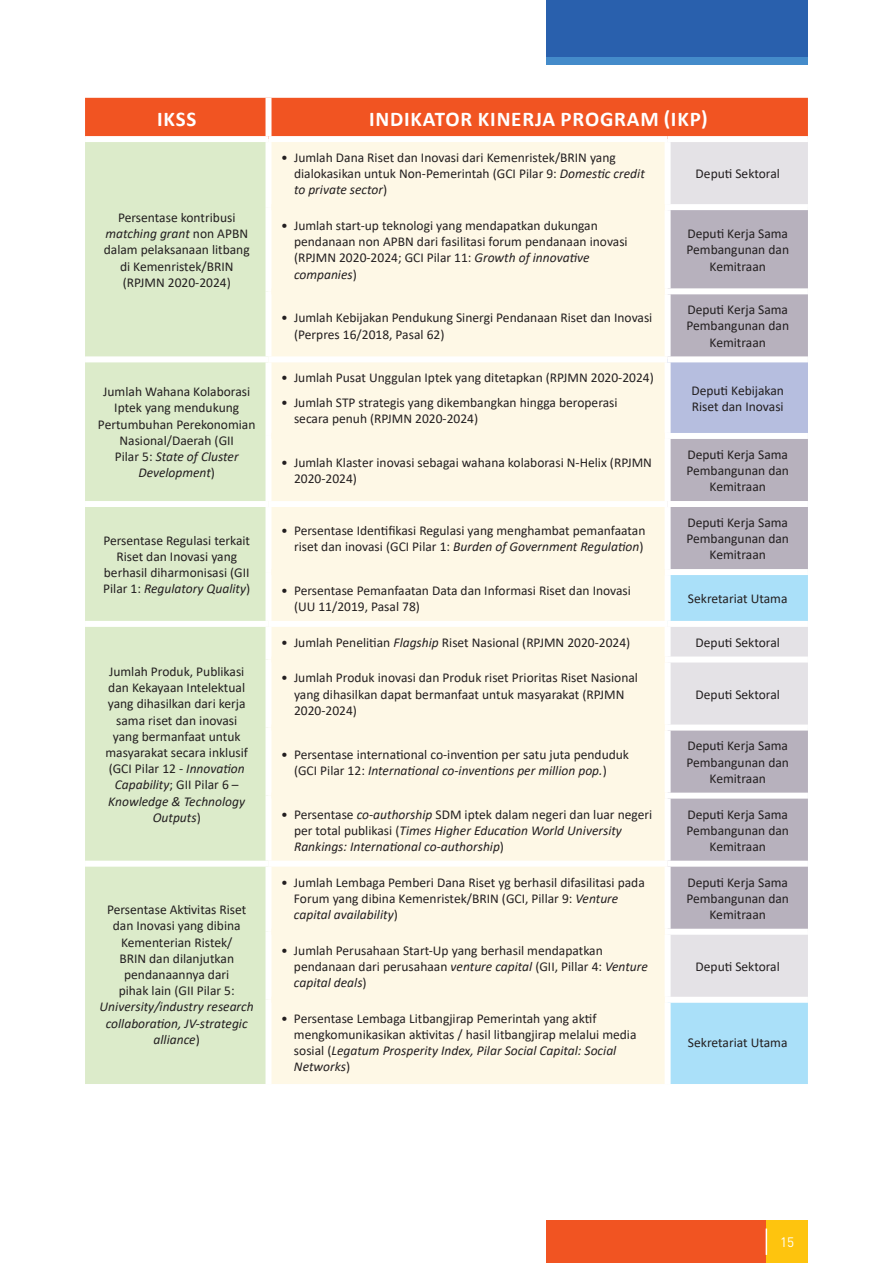
<style>
.page{position:relative;width:893px;height:1263px;background:#fff}
.page>*{position:absolute;margin:0;border:0;box-sizing:border-box;transform-origin:0 0}
.t1{font:700 21px "Calibri";letter-spacing:.04em;color:#fff}
.t2{font:13.5px/16.2px "Calibri";color:#231f20;text-align:center}
.t3{font:italic 13.5px/16.2px "Calibri";color:#231f20}
.t4{font:13.5px "DIN Pro";color:#fff}
.s1{font-style:italic}
.s2{font-style:normal}
</style>
<div class="page">
<div style="left:546px;top:0;width:262px;height:57px;background:#2960ad"></div>
<div style="left:546px;top:57px;width:262px;height:8px;background:#448bca"></div>
<div style="left:546px;top:1220px;width:220px;height:43px;background:#f15422"></div>
<div style="left:766px;top:1220px;width:42px;height:43px;background:#fec40e"></div>
<svg style="left:766px;top:1228px;width:1px;height:27px"></svg>
<div style="left:85px;top:98px;width:723px;height:38px;background:#f15422"></div>
<div style="left:85px;top:142px;width:181px;height:942px;background:#dcebca"></div>
<div style="left:272px;top:142px;width:393px;height:942px;background:#fef8e6"></div>
<div style="left:671px;top:142px;width:137px;height:62px;background:#e4e2e6"></div>
<div style="left:671px;top:210px;width:137px;height:359px;background:#b7b1bd"></div>
<div style="left:668px;top:359px;width:140px;height:77px;background:#b6bedf"></div>
<svg style="left:671px;top:575px;width:137px;height:509px;background:#c2cedb"></svg>
<div style="left:665px;top:288px;width:143px;height:6px;background:#fff"></div>
<div style="left:266px;top:98px;width:6px;height:38px;background:#fff"></div>
<div style="left:85px;top:356px;width:183px;height:6px;background:#fff"></div>
<div style="left:268px;top:356px;width:400px;height:6px;background:#fff"></div>
<div style="left:668px;top:356px;width:140px;height:6px;background:#fff"></div>
<div style="left:665px;top:362px;width:6px;height:71px;background:#fff"></div>
<div style="left:665px;top:433px;width:143px;height:6px;background:#fff"></div>
<div style="left:85px;top:501px;width:183px;height:6px;background:#fff"></div>
<div style="left:268px;top:501px;width:400px;height:6px;background:#fff"></div>
<div style="left:668px;top:501px;width:140px;height:6px;background:#fff"></div>
<div style="left:85px;top:621px;width:183px;height:6px;background:#fff"></div>
<div style="left:268px;top:621px;width:400px;height:6px;background:#fff"></div>
<div style="left:668px;top:621px;width:140px;height:6px;background:#fff"></div>
<div style="left:665px;top:656px;width:143px;height:6px;background:#fff"></div>
<div style="left:665px;top:724px;width:143px;height:6px;background:#fff"></div>
<div style="left:665px;top:793px;width:143px;height:6px;background:#fff"></div>
<div style="left:85px;top:861px;width:183px;height:6px;background:#fff"></div>
<div style="left:268px;top:861px;width:400px;height:6px;background:#fff"></div>
<div style="left:668px;top:861px;width:140px;height:6px;background:#fff"></div>
<div style="left:665px;top:929px;width:143px;height:6px;background:#fff"></div>
<div style="left:665px;top:997px;width:143px;height:6px;background:#fff"></div>
<div style="left:272px;top:204px;width:393px;height:6px;background:#fef8e6"></div>
<div style="left:272px;top:288px;width:393px;height:6px;background:#fef8e6"></div>
<div style="left:272px;top:433px;width:393px;height:6px;background:#fef8e6"></div>
<div style="left:272px;top:569px;width:393px;height:6px;background:#fef8e6"></div>
<div style="left:272px;top:656px;width:393px;height:6px;background:#fef8e6"></div>
<div style="left:272px;top:724px;width:393px;height:6px;background:#fef8e6"></div>
<div style="left:272px;top:793px;width:393px;height:6px;background:#fef8e6"></div>
<div style="left:272px;top:929px;width:393px;height:6px;background:#fef8e6"></div>
<div style="left:272px;top:997px;width:393px;height:6px;background:#fef8e6"></div>
<h1 class="t1" style="left:157px;top:104px;width:41px">IKSS</h1>
<h1 class="t1" style="left:369px;top:104px;width:340px">INDIKATOR KINERJA PROGRAM (IKP)</h1>
<p class="t2" style="left:104px;top:209px;width:147px">Persentase kontribusi <span class="s1">matching grant</span> non APBN dalam pelaksanaan litbang di Kemenristek/BRIN (RPJMN 2020-2024)</p>
<p class="t2" style="left:98px;top:383px;width:159px">Jumlah Wahana Kolaborasi<br>Iptek yang mendukung<br>Pertumbuhan Perekonomian<br>Nasional/Daerah (GII<br>Pilar 5: <span class="s1">State of Cluster<br>Development</span>)</p>
<p class="t2" style="left:294px;top:149px;width:352px;text-align:left;text-indent:-13px">• Jumlah Dana Riset dan Inovasi dari Kemenristek/BRIN yang dialokasikan untuk Non-Pemerintah (GCI Pilar 9: <span class="s1">Domestic credit to private sector</span>)</p>
<p class="t2" style="left:696px;top:165px;width:86px">Deputi Sektoral</p>
<p class="t2" style="left:294px;top:217px;width:335px;text-align:left;text-indent:-13px">• Jumlah start-up teknologi yang mendapatkan dukungan pendanaan non APBN dari fasilitasi forum pendanaan inovasi (RPJMN 2020-2024; GCI Pilar 11: <span class="s1">Growth of innovative companies</span>)</p>
<p class="t2" style="left:686px;top:225px;width:104px">Deputi Kerja Sama<br>Pembangunan dan<br>Kemitraan</p>
<p class="t2" style="left:294px;top:309px;width:360px;text-align:left;text-indent:-13px">• Jumlah Kebijakan Pendukung Sinergi Pendanaan Riset dan Inovasi (Perpres 16/2018, Pasal 62)</p>
<p class="t2" style="left:686px;top:301px;width:104px">Deputi Kerja Sama<br>Pembangunan dan<br>Kemitraan</p>
<p class="t2" style="left:281px;top:369px;width:374px">• Jumlah Pusat Unggulan Iptek yang ditetapkan (RPJMN 2020-2024)</p>
<p class="t2" style="left:294px;top:394px;width:325px;text-align:left;text-indent:-13px">• Jumlah STP strategis yang dikembangkan hingga beroperasi secara penuh (RPJMN 2020-2024)</p>
<p class="t2" style="left:691px;top:382px;width:94px;text-align:left">Deputi Kebijakan<br>Riset dan Inovasi</p>
<p class="t2" style="left:294px;top:454px;width:359px;text-align:left;text-indent:-13px">• Jumlah Klaster inovasi sebagai wahana kolaborasi N-Helix (RPJMN<br>2020-2024)</p>
<p class="t2" style="left:686px;top:446px;width:104px">Deputi Kerja Sama<br>Pembangunan dan<br>Kemitraan</p>
<p class="t2" style="left:103px;top:532px;width:149px">Persentase Regulasi terkait<br>Riset dan Inovasi yang berhasil diharmonisasi (GII<br>Pilar 1: <span class="s1">Regulatory Quality</span>)</p>
<p class="t2" style="left:281px;top:522px;width:366px;text-align:right">• Persentase Identifikasi Regulasi yang menghambat pemanfaatan riset dan inovasi (GCI Pilar 1: <span class="s1">Burden of Government Regulation</span>)</p>
<p class="t2" style="left:686px;top:514px;width:104px">Deputi Kerja Sama<br>Pembangunan dan<br>Kemitraan</p>
<p class="t2" style="left:294px;top:582px;width:338px;text-align:left;text-indent:-13px">• Persentase Pemanfaatan Data dan Informasi Riset dan Inovasi (UU 11/2019, Pasal 78)</p>
<p class="t2" style="left:688px;top:590px;width:101px">Sekretariat Utama</p>
<p class="t2" style="left:106px;top:663px;width:144px">Jumlah Produk, Publikasi dan Kekayaan Intelektual yang dihasilkan dari kerja sama riset dan inovasi yang bermanfaat untuk masyarakat secara inklusif (GCI Pilar 12 - <span class="s1">Innovation<br>Capability</span>; GII Pilar 6 –<br><span class="s1">Knowledge &amp; Technology<br>Outputs</span>)</p>
<p class="t2" style="left:107px;top:901px;width:141px">Persentase Aktivitas Riset dan Inovasi yang dibina<br>Kementerian Ristek/<br>BRIN dan dilanjutkan pendanaannya dari<br>pihak lain (GII Pilar 5:</p>
<p class="t3" style="left:100px;top:998px;width:156px;text-align:center">University/industry research collaboration, JV-strategic alliance<span class="s2">)</span></p>
<p class="t2" style="left:281px;top:634px;width:351px">• Jumlah Penelitian <span class="s1">Flagship</span> Riset Nasional (RPJMN 2020-2024)</p>
<p class="t2" style="left:696px;top:634px;width:86px">Deputi Sektoral</p>
<p class="t2" style="left:294px;top:669px;width:345px;text-align:left;text-indent:-13px">• Jumlah Produk inovasi dan Produk riset Prioritas Riset Nasional yang dihasilkan dapat bermanfaat untuk masyarakat (RPJMN<br>2020-2024)</p>
<p class="t2" style="left:696px;top:686px;width:86px">Deputi Sektoral</p>
<p class="t2" style="left:294px;top:746px;width:337px;text-align:left;text-indent:-13px">• Persentase international co-invention per satu juta penduduk (GCI Pilar 12: <span class="s1">International co-inventions per million pop.</span>)</p>
<p class="t2" style="left:686px;top:737px;width:104px">Deputi Kerja Sama<br>Pembangunan dan<br>Kemitraan</p>
<p class="t3" style="left:294px;top:805px;width:360px;text-indent:-13px"><span class="s2">• Persentase</span> co-authorship <span class="s2">SDM iptek dalam negeri dan luar negeri per total publikasi (</span>Times Higher Education World University<br>Rankings: International co-authorship<span class="s2">)</span></p>
<p class="t2" style="left:686px;top:806px;width:104px">Deputi Kerja Sama<br>Pembangunan dan<br>Kemitraan</p>
<p class="t2" style="left:294px;top:874px;width:352px;text-align:left;text-indent:-13px">• Jumlah Lembaga Pemberi Dana Riset yg berhasil difasilitasi pada<br>Forum yang dibina Kemenristek/BRIN (GCI, Pillar 9: <span class="s1">Venture capital availability</span>)</p>
<p class="t2" style="left:686px;top:874px;width:104px">Deputi Kerja Sama<br>Pembangunan dan<br>Kemitraan</p>
<p class="t2" style="left:294px;top:942px;width:356px;text-align:left;text-indent:-13px">• Jumlah Perusahaan Start-Up yang berhasil mendapatkan pendanaan dari perusahaan <span class="s1">venture capital</span> (GII, Pillar 4: <span class="s1">Venture capital deals</span>)</p>
<p class="t2" style="left:696px;top:958px;width:86px">Deputi Sektoral</p>
<p class="t2" style="left:294px;top:1010px;width:344px;text-align:left;text-indent:-13px">• Persentase Lembaga Litbangjirap Pemerintah yang aktif mengkomunikasikan aktivitas / hasil litbangjirap melalui media sosial (<span class="s1">Legatum Prosperity Index, Pilar Social Capital: Social Networks</span>)</p>
<p class="t2" style="left:688px;top:1034px;width:101px">Sekretariat Utama</p>
<p class="t4" style="left:780px;top:1233px;width:16px">15</p>
</div>
